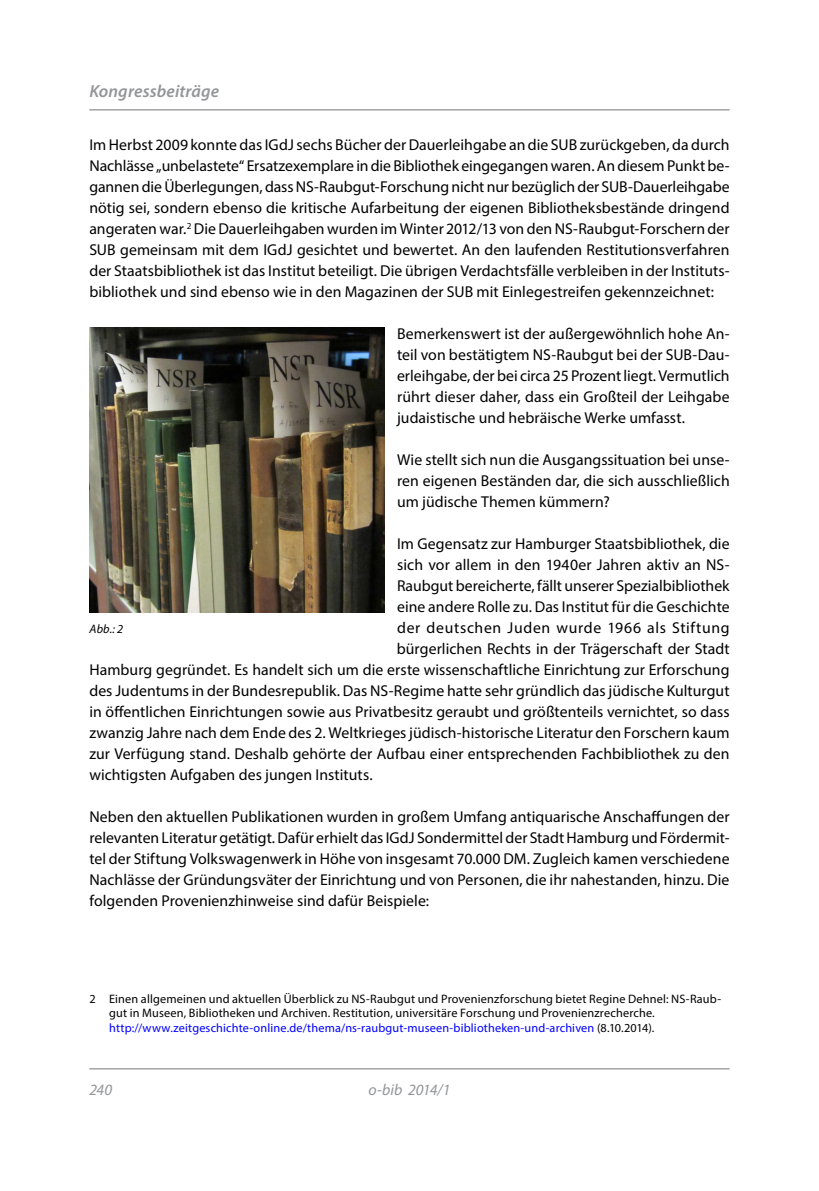
<style>
.page{position:relative;width:819px;height:1191px;background:#fff}
.page>*{position:absolute;margin:0;border:0;box-sizing:border-box;transform-origin:0 0}
.Kolumnentitel{font:italic 600 17.5px "Myriad Pro";letter-spacing:.005em;color:#939598}
.Fließtext{font:15.75px/21px "Myriad Pro";letter-spacing:.005em;color:#000;text-align:justify}
.Fließtext-2{font:15.75px "Myriad Pro";letter-spacing:.045em;color:#000}
.t1{font:italic 15.75px "Myriad Pro";letter-spacing:-.005em;color:#939598}
.Fußnote_eingerückt{font:12.25px/14.7px "Myriad Pro";letter-spacing:.015em;color:#000}
.Bildlegende{font:italic 12.25px "Myriad Pro";color:#000}
.s1{color:#00f}
</style>
<div class="page">
<hr style="left:89px;top:109px;width:640px;height:1px;background:#939598">
<hr style="left:89px;top:1068px;width:640px;height:1px;background:#939598">
<img style="left:89px;top:327px;width:295px;height:285px">
<p class="Kolumnentitel" style="left:89px;top:80px;width:131px">Kongressbeiträge</p>
<p class="Fließtext" style="left:89px;top:134px;width:642px">Im Herbst 2009 konnte das IGdJ sechs Bücher der Dauerleihgabe an die SUB zurückgeben, da durch Nachlässe „unbelastete“ Ersatzexemplare in die Bibliothek eingegangen waren. An diesem Punkt be&shy;gannen die Überlegungen, dass NS-Raubgut-Forschung nicht nur bezüglich der SUB-Dauerleihgabe nötig sei, sondern ebenso die kritische Aufarbeitung der eigenen Bibliotheksbestände dringend angeraten war.<sup>2</sup> Die Dauerleihgaben wurden im Winter 2012/13 von den NS-Raubgut-Forschern der SUB gemeinsam mit dem IGdJ gesichtet und bewertet. An den laufenden Restitutionsverfahren der Staatsbibliothek ist das Institut beteiligt. Die übrigen Verdachtsfälle verbleiben in der Instituts&shy;bibliothek und sind ebenso wie in den Magazinen der SUB mit Einlegestreifen gekennzeichnet:</p>
<p class="Fließtext" style="left:397px;top:323px;width:334px">Bemerkenswert ist der außergewöhnlich hohe An&shy;teil von bestätigtem NS-Raubgut bei der SUB-Dau&shy;erleihgabe, der bei circa 25 Prozent liegt. Vermutlich rührt dieser daher, dass ein Großteil der Leihgabe judaistische und hebräische Werke umfasst.</p>
<p class="Fließtext" style="left:397px;top:449px;width:334px">Wie stellt sich nun die Ausgangssituation bei unse&shy;ren eigenen Beständen dar, die sich ausschließlich um jüdische Themen kümmern?</p>
<p class="Fließtext" style="left:397px;top:533px;width:334px">Im Gegensatz zur Hamburger Staatsbibliothek, die</p>
<p class="Fließtext" style="left:397px;top:554px;width:334px">sich vor allem in den 1940er Jahren aktiv an NS-</p>
<p class="Fließtext" style="left:397px;top:575px;width:334px">Raubgut bereicherte, fällt unserer Spezialbibliothek</p>
<p class="Fließtext" style="left:397px;top:596px;width:334px">eine andere Rolle zu. Das Institut für die Geschichte</p>
<p class="Fließtext-2" style="left:397px;top:618px;width:334px">der deutschen Juden wurde 1966 als Stiftung</p>
<p class="Fließtext" style="left:397px;top:638px;width:334px">bürgerlichen Rechts in der Trägerschaft der Stadt</p>
<p class="Fließtext" style="left:89px;top:659px;width:641px">Hamburg gegründet. Es handelt sich um die erste wissenschaftliche Einrichtung zur Erforschung</p>
<p class="Fließtext" style="left:89px;top:680px;width:641px">des Judentums in der Bundesrepublik. Das NS-Regime hatte sehr gründlich das jüdische Kulturgut</p>
<p class="Fließtext" style="left:89px;top:701px;width:641px">in öffentlichen Einrichtungen sowie aus Privatbesitz geraubt und größtenteils vernichtet, so dass</p>
<p class="Fließtext" style="left:89px;top:722px;width:641px">zwanzig Jahre nach dem Ende des 2. Weltkrieges jüdisch-historische Literatur den Forschern kaum</p>
<p class="Fließtext" style="left:89px;top:743px;width:641px">zur Verfügung stand. Deshalb gehörte der Aufbau einer entsprechenden Fachbibliothek zu den</p>
<p class="Fließtext" style="left:89px;top:764px;width:285px">wichtigsten Aufgaben des jungen Instituts.</p>
<p class="Fließtext" style="left:89px;top:806px;width:641px">Neben den aktuellen Publikationen wurden in großem Umfang antiquarische Anschaffungen der relevanten Literatur getätigt. Dafür erhielt das IGdJ Sondermittel der Stadt Hamburg und Fördermit&shy;tel der Stiftung Volkswagenwerk in Höhe von insgesamt 70.000 DM. Zugleich kamen verschiedene Nachlässe der Gründungsväter der Einrichtung und von Personen, die ihr nahestanden, hinzu. Die folgenden Provenienzhinweise sind dafür Beispiele:</p>
<p class="Bildlegende" style="left:90px;top:621px;width:35px">Abb.: 2</p>
<p class="Fußnote_eingerückt" style="left:109px;top:991px;width:613px;text-indent:-20px">2 Einen allgemeinen und aktuellen Überblick zu NS-Raubgut und Provenienzforschung bietet Regine Dehnel: NS-Raub&shy;gut in Museen, Bibliotheken und Archiven. Restitution, universitäre Forschung und Provenienzrecherche. <span class="s1">http://www.zeitgeschichte-online.de/thema/ns-raubgut-museen-bibliotheken-und-archiven</span> (8.10.2014).</p>
<p class="t1" style="left:89px;top:1080px;width:24px">240</p>
<p class="t1" style="left:368px;top:1080px;width:83px">o-bib 2014/1</p>
</div>
